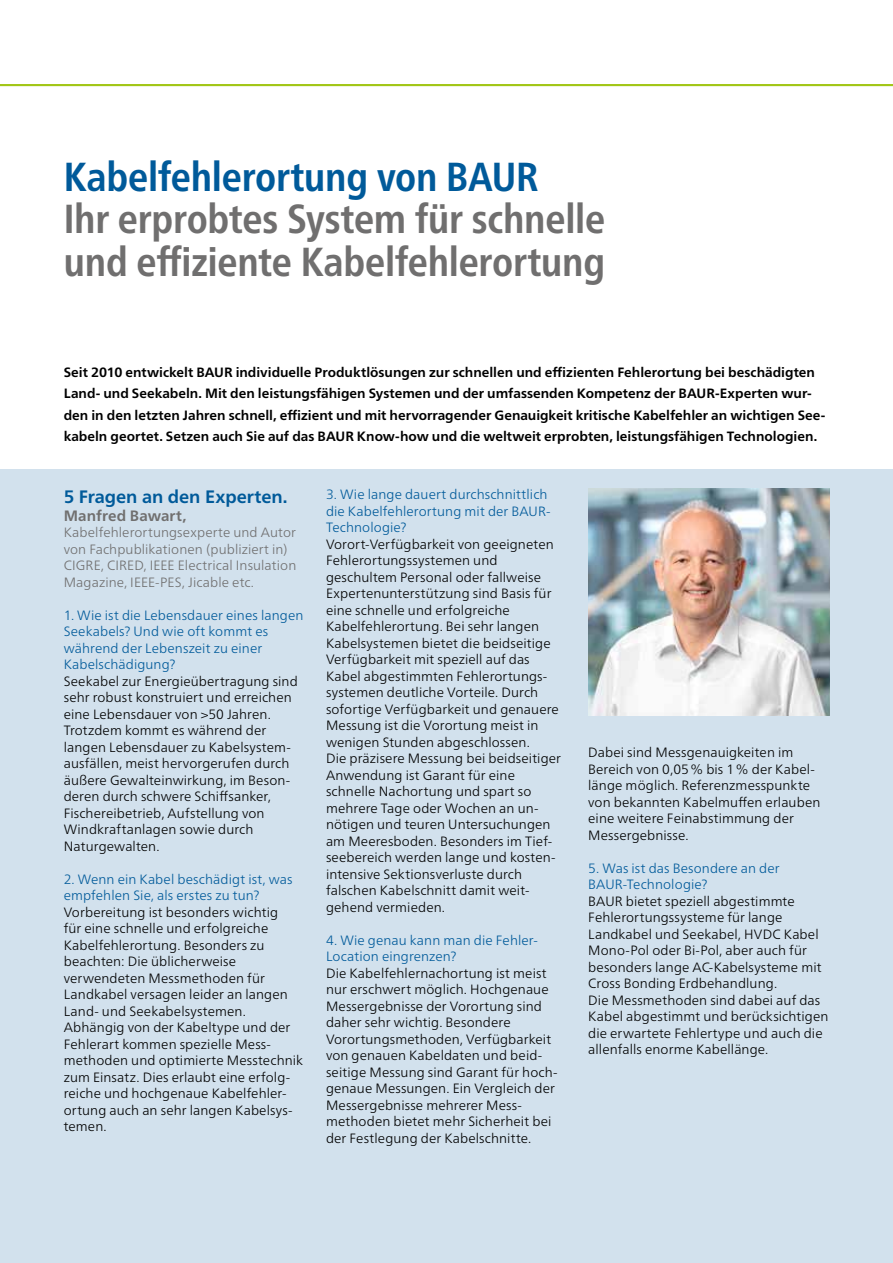
<style>
.page{position:relative;width:893px;height:1263px;background:#fff}
.page>*{position:absolute;margin:0;border:0;box-sizing:border-box;transform-origin:0 0}
.t1{font:700 condensed 40.5px/42.6px "Frutiger Neue LTW1 G";letter-spacing:-.005em;color:#706f6f}
.t2{font:700 condensed 40.5px "Frutiger Neue LTW1 G";letter-spacing:-.005em;color:#005a9a}
.t3{font:700 18px "Frutiger Neue LTW1 G";color:#005a9a}
.t4{font:700 15px "Frutiger Neue LTW1 G";letter-spacing:.01em;color:#706f6f}
.t5{font:300 13.5px/16.5px "Frutiger Neue LTW1 G";letter-spacing:.01em;color:#000}
.t6{font:700 13.5px/21.3px "Frutiger Neue LTW1 G";color:#000}
.t7{font:300 13.5px/16.5px "Frutiger Neue LTW1 G";letter-spacing:.01em;color:#005a9a}
.t8{font:300 13.5px/16.5px "Frutiger Neue LTW1 G";letter-spacing:.01em;color:#706f6f}
</style>
<div class="page">
<div style="left:0;top:470px;width:893px;height:793px;background:#d2e1ed"></div>
<img style="left:588px;top:489px;width:241px;height:226px">
<hr style="left:0;top:84px;width:893px;height:2px;background:#a2c619">
<h1 class="t2" style="left:64px;top:146px;width:476px">Kabelfehlerortung von BAUR</h1>
<h1 class="t1" style="left:64px;top:194px;width:543px">Ihr erprobtes System für schnelle und effiziente Kabelfehlerortung</h1>
<p class="t6" style="left:64px;top:361px;width:763px">Seit 2010 entwickelt BAUR individuelle Produktlösungen zur schnellen und effizienten Fehlerortung bei beschädigten Land- und Seekabeln. Mit den leistungsfähigen Systemen und der umfassenden Kompetenz der BAUR-Experten wur&shy;den in den letzten Jahren schnell, effizient und mit hervorragender Genauigkeit kritische Kabelfehler an wichtigen See&shy;kabeln geortet. Setzen auch Sie auf das BAUR Know-how und die weltweit erprobten, leistungsfähigen Technologien.</p>
<h2 class="t3" style="left:64px;top:483px;width:225px">5 Fragen an den Experten.</h2>
<p class="t4" style="left:64px;top:505px;width:124px">Manfred Bawart,</p>
<p class="t8" style="left:64px;top:523px;width:234px">Kabelfehlerortungsexperte und Autor von Fachpublikationen (publiziert in)<br>CIGRE, CIRED, IEEE Electrical Insulation Magazine, IEEE-PES, Jicable etc.</p>
<p class="t7" style="left:64px;top:606px;width:241px">1. Wie ist die Lebensdauer eines langen<br>Seekabels? Und wie oft kommt es während der Lebenszeit zu einer<br>Kabelschädigung?</p>
<p class="t5" style="left:64px;top:672px;width:236px">Seekabel zur Energieübertragung sind sehr robust konstruiert und erreichen eine Lebensdauer von &gt;50 Jahren.<br>Trotzdem kommt es während der langen Lebensdauer zu Kabelsystem&shy;ausfällen, meist hervorgerufen durch äußere Gewalteinwirkung, im Beson&shy;deren durch schwere Schiffsanker, Fischereibetrieb, Aufstellung von Windkraftanlagen sowie durch Naturgewalten.</p>
<p class="t7" style="left:64px;top:870px;width:230px">2. Wenn ein Kabel beschädigt ist, was empfehlen Sie, als erstes zu tun?</p>
<p class="t5" style="left:64px;top:903px;width:241px">Vorbereitung ist besonders wichtig<br>für eine schnelle und erfolgreiche<br>Kabelfehlerortung. Besonders zu beachten: Die üblicherweise verwendeten Messmethoden für<br>Landkabel versagen leider an langen<br>Land- und Seekabelsystemen.<br>Abhängig von der Kabeltype und der<br>Fehlerart kommen spezielle Mess&shy;methoden und optimierte Messtechnik zum Einsatz. Dies erlaubt eine erfolg&shy;reiche und hochgenaue Kabelfehler&shy;ortung auch an sehr langen Kabelsys&shy;temen.</p>
<p class="t7" style="left:326px;top:485px;width:226px">3. Wie lange dauert durchschnittlich die Kabelfehlerortung mit der BAUR-<br>Technologie?</p>
<p class="t5" style="left:326px;top:535px;width:237px">Vorort-Verfügbarkeit von geeigneten Fehlerortungssystemen und geschultem Personal oder fallweise Expertenunterstützung sind Basis für eine schnelle und erfolgreiche Kabelfehlerortung. Bei sehr langen Kabelsystemen bietet die beidseitige Verfügbarkeit mit speziell auf das Kabel abgestimmten Fehlerortungs&shy;systemen deutliche Vorteile. Durch sofortige Verfügbarkeit und genauere Messung ist die Vorortung meist in wenigen Stunden abgeschlossen.<br>Die präzisere Messung bei beidseitiger Anwendung ist Garant für eine schnelle Nachortung und spart so mehrere Tage oder Wochen an un&shy;nötigen und teuren Untersuchungen am Meeresboden. Besonders im Tief&shy;seebereich werden lange und kosten&shy;intensive Sektionsverluste durch falschen Kabelschnitt damit weit&shy;gehend vermieden.</p>
<p class="t7" style="left:326px;top:931px;width:213px">4. Wie genau kann man die Fehler-<br>Location eingrenzen?</p>
<p class="t5" style="left:326px;top:964px;width:233px">Die Kabelfehlernachortung ist meist nur erschwert möglich. Hochgenaue Messergebnisse der Vorortung sind daher sehr wichtig. Besondere Vorortungsmethoden, Verfügbarkeit von genauen Kabeldaten und beid&shy;seitige Messung sind Garant für hoch&shy;genaue Messungen. Ein Vergleich der Messergebnisse mehrerer Mess&shy;methoden bietet mehr Sicherheit bei der Festlegung der Kabelschnitte.</p>
<p class="t5" style="left:588px;top:743px;width:234px">Dabei sind Messgenauigkeiten im<br>Bereich von 0,05% bis 1% der Kabel&shy;länge möglich. Referenzmesspunkte von bekannten Kabelmuffen erlauben eine weitere Feinabstimmung der<br>Messergebnisse.</p>
<p class="t7" style="left:588px;top:859px;width:193px">5. Was ist das Besondere an der<br>BAUR-Technologie?</p>
<p class="t5" style="left:588px;top:892px;width:242px">BAUR bietet speziell abgestimmte Fehlerortungssysteme für lange Landkabel und Seekabel, HVDC Kabel Mono-Pol oder Bi-Pol, aber auch für besonders lange AC-Kabelsysteme mit Cross Bonding Erdbehandlung.<br>Die Messmethoden sind dabei auf das Kabel abgestimmt und berücksichtigen die erwartete Fehlertype und auch die allenfalls enorme Kabellänge.</p>
</div>
